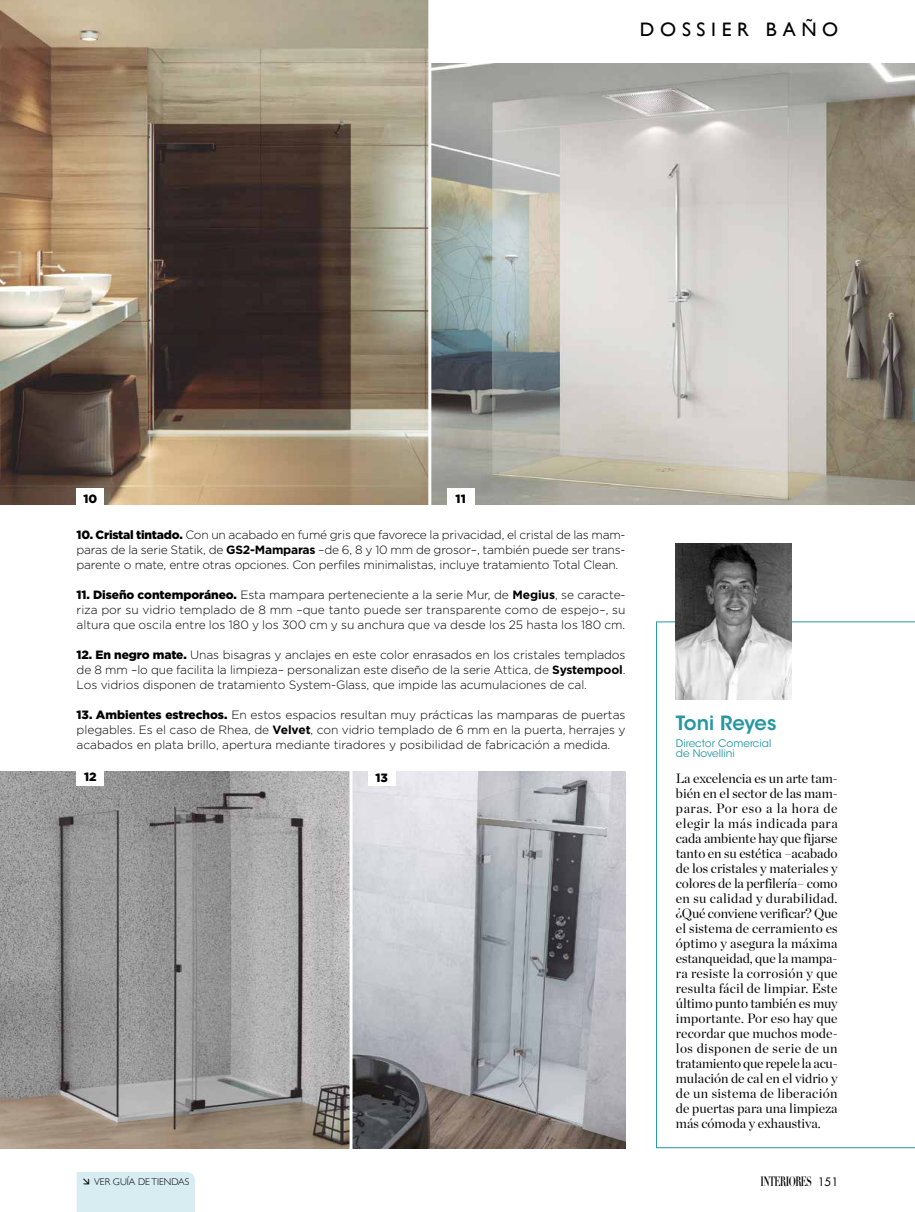
<style>
.page{position:relative;width:915px;height:1212px;background:#fff}
.page>*{position:absolute;margin:0;border:0;box-sizing:border-box;transform-origin:0 0}
.t1{font:19.5px "Gill Sans";letter-spacing:.29em;color:#000}
.t2{font:600 19.5px "ITC Avant Garde Std";color:#2797a1}
.t3{font:13.5px/15px "Chronicle Display";color:#000;text-align:justify}
.t4{font:700 13.35px "Didot LH";letter-spacing:-.06em;color:#000;scale:.63 1}
.t5{font:300 12px/15px "Gotham";letter-spacing:-.01em;color:#000;text-align:justify}
.t6{font:900 12px "Gotham";color:#000}
.t7{font:10.5px/10.5px "ITC Avant Garde Std";color:#2797a1}
.t8{font:300 9.75px "Gill Sans";color:#000}
.s1{font-weight:900}
.s2{font-weight:700}
.s3{font-family:"Futura Std";font-weight:400;font-size:11.25px}
</style>
<div class="page">
<img style="left:0;top:0;width:428px;height:504px">
<img style="left:352px;top:772px;width:273px;height:376px">
<svg style="left:656px;top:621px;width:258px;height:527px"></svg>
<img style="left:675px;top:543px;width:116px;height:156px">
<div style="left:77px;top:489px;width:27px;height:27px;background:#fff"></div>
<img style="left:431px;top:64px;width:483px;height:440px">
<div style="left:446px;top:489px;width:28px;height:27px;background:#fff"></div>
<svg style="left:0;top:772px;width:349px;height:376px;background:#9a9897"></svg>
<div style="left:77px;top:765px;width:27px;height:21px;background:#fff"></div>
<div style="left:368px;top:765px;width:27px;height:21px;background:#fff"></div>
<div style="left:77px;top:1172px;width:118px;height:40px;background:#d8edf2"></div>
<h1 class="t1" style="left:639px;top:17px;width:200px">DOSSIER BAÑO</h1>
<p class="t6" style="left:83px;top:490px;width:15px">10</p>
<p class="t6" style="left:455px;top:490px;width:12px">11</p>
<p class="t5" style="left:77px;top:527px;width:550px"><span class="s1">10. Cristal tintado.</span> Con un acabado en fumé gris que favorece la privacidad, el cristal de las mam&shy;paras de la serie Statik, de <span class="s2">GS2-Mamparas</span> –de 6, 8 y 10 mm de grosor–, también puede ser trans&shy;parente o mate, entre otras opciones. Con perfiles minimalistas, incluye tratamiento Total Clean.</p>
<p class="t5" style="left:77px;top:587px;width:550px"><span class="s1">11. Diseño contemporáneo.</span> Esta mampara perteneciente a la serie Mur, de <span class="s2">Megius</span>, se caracte&shy;riza por su vidrio templado de 8 mm –que tanto puede ser transparente como de espejo–, su altura que oscila entre los 180 y los 300 cm y su anchura que va desde los 25 hasta los 180 cm.</p>
<p class="t5" style="left:77px;top:647px;width:550px"><span class="s1">12. En negro mate.</span> Unas bisagras y anclajes en este color enrasados en los cristales templados de 8 mm –lo que facilita la limpieza– personalizan este diseño de la serie Attica, de <span class="s2">Systempool</span>.<br>Los vidrios disponen de tratamiento System-Glass, que impide las acumulaciones de cal.</p>
<p class="t5" style="left:77px;top:707px;width:550px"><span class="s1">13. Ambientes estrechos.</span> En estos espacios resultan muy prácticas las mamparas de puertas plegables. Es el caso de Rhea, de <span class="s2">Velvet</span>, con vidrio templado de 6 mm en la puerta, herrajes y acabados en plata brillo, apertura mediante tiradores y posibilidad de fabricación a medida.</p>
<p class="t6" style="left:84px;top:769px;width:14px">12</p>
<p class="t6" style="left:375px;top:769px;width:14px">13</p>
<h1 class="t2" style="left:675px;top:711px;width:102px">Toni Reyes</h1>
<p class="t7" style="left:675px;top:738px;width:97px">Director Comercial de Novellini</p>
<p class="t3" style="left:675px;top:770px;width:163px">La excelencia es un arte tam&shy;bién en el sector de las mam&shy;paras. Por eso a la hora de elegir la más indicada para cada ambiente hay que fijarse tanto en su estética –acabado de los cristales y materiales y colores de la perfilería– como en su calidad y durabilidad. ¿Qué conviene verificar? Que el sistema de cerramiento es óptimo y asegura la máxima estanqueidad, que la mampa&shy;ra resiste la corrosión y que resulta fácil de limpiar. Este último punto también es muy importante. Por eso hay que recordar que muchos mode&shy;los disponen de serie de un tratamiento que repele la acu&shy;mulación de cal en el vidrio y de un sistema de liberación de puertas para una limpieza más cómoda y exhaustiva.</p>
<p class="t8" style="left:94px;top:1174px;width:97px">VER GUÍA DE TIENDAS</p>
<p class="t4" style="left:760px;top:1173px;width:125px">INTERIORES <span class="s3">151</span></p>
</div>
